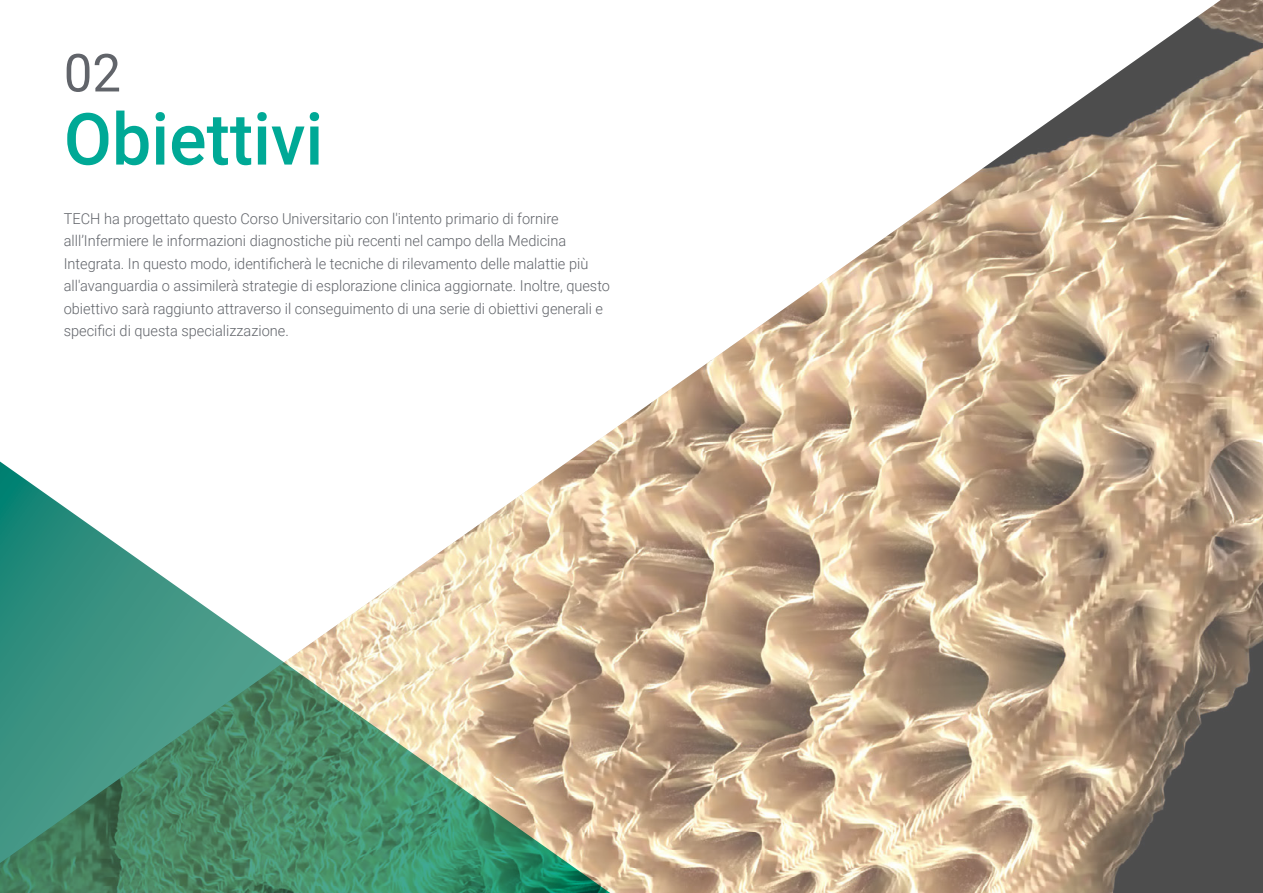
<style>
.page{position:relative;width:1263px;height:893px;background:#fff}
.page>*{position:absolute;margin:0;border:0;box-sizing:border-box;transform-origin:0 0}
.t1{font:500 72px "Roboto";color:#00a996}
.t2{font:52.5px "Roboto";color:#61646a}
.t3{font:300 15px/22.5px "Roboto";color:#61646a}
</style>
<div class="page">
<img style="left:590px;top:0;width:673px;height:893px">
<svg style="left:0;top:446px;width:640px;height:447px"></svg>
<h2 class="t2" style="left:64px;top:36px;width:59px">02</h2>
<h1 class="t1" style="left:64px;top:89px;width:261px">Obiettivi</h1>
<p class="t3" style="left:64px;top:207px;width:548px">TECH ha progettato questo Corso Universitario con l'intento primario di fornire alll’Infermiere le informazioni diagnostiche più recenti nel campo della Medicina Integrata. In questo modo, identificherà le tecniche di rilevamento delle malattie più all'avanguardia o assimilerà strategie di esplorazione clinica aggiornate. Inoltre, questo obiettivo sarà raggiunto attraverso il conseguimento di una serie di obiettivi generali e specifici di questa specializzazione.</p>
</div>
